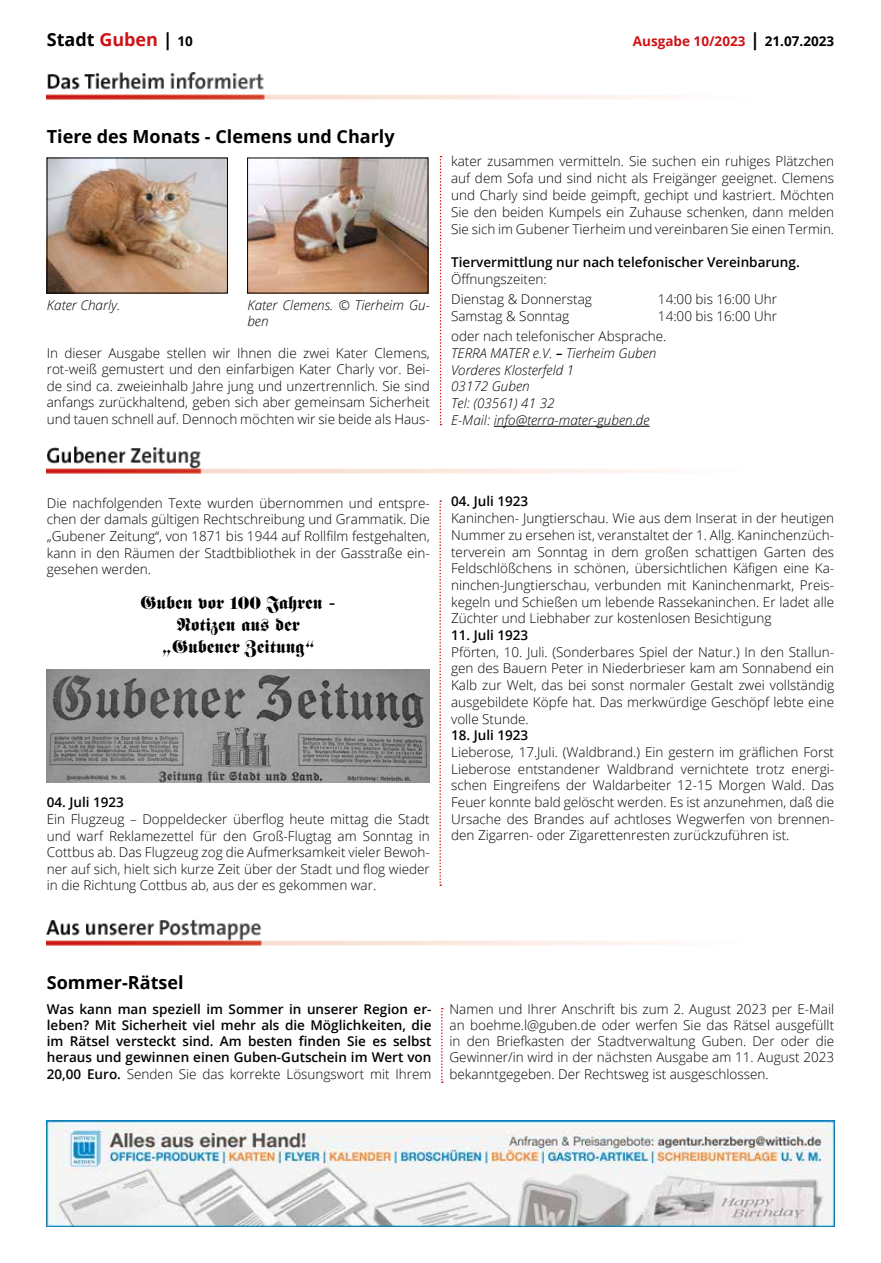
<style>
.page{position:relative;width:881px;height:1263px;background:#fff}
.page>*{position:absolute;margin:0;border:0;box-sizing:border-box;transform-origin:0 0}
.t1{font:700 18px "Open Sans";color:#000}
.t2{font:18px/21.9px "Fette Fraktur LT";color:#000;text-align:center}
.t3{font:300 13.5px/16.6px "Open Sans";color:#000;text-align:justify}
.t4{font:600 13.5px/16.2px "Open Sans";color:#000;text-align:justify}
.t5{font:italic 300 13.5px/16.8px "Open Sans";color:#000}
.t6{font:700 13.5px "Open Sans";color:#cd1316}
.s1{color:#cd1316}
.s2{font-size:13.5px}
.s3{font-size:18px;color:#000}
.s4{color:#000}
.s5{font-weight:600}
.s6{font-weight:300}
</style>
<div class="page">
<svg style="left:439px;top:156px;width:2px;height:269px"></svg>
<img style="left:47px;top:72px;width:625px;height:28px">
<img style="left:49px;top:160px;width:176px;height:131px">
<img style="left:249px;top:160px;width:177px;height:131px">
<hr style="left:493px;top:426px;width:156px;height:1px;background:#000">
<img style="left:47px;top:446px;width:625px;height:28px">
<img style="left:47px;top:670px;width:382px;height:112px">
<svg style="left:439px;top:500px;width:2px;height:386px"></svg>
<img style="left:47px;top:919px;width:625px;height:27px">
<svg style="left:441px;top:1008px;width:1px;height:75px"></svg>
<img style="left:47px;top:1120px;width:786px;height:107px">
<h1 class="t1" style="left:47px;top:27px;width:147px">Stadt <span class="s1">Guben</span> | <span class="s2">10</span></h1>
<p class="t6" style="left:632px;top:32px;width:203px">Ausgabe 10/2023 <span class="s3">|</span> <span class="s4">21.07.2023</span></p>
<h1 class="t1" style="left:47px;top:124px;width:349px">Tiere des Monats - Clemens und Charly</h1>
<p class="t5" style="left:47px;top:296px;width:75px">Kater Charly.</p>
<p class="t5" style="left:247px;top:296px;width:184px;line-height:16.2px">Kater Clemens. © Tierheim Gu&shy;ben</p>
<p class="t3" style="left:47px;top:344px;width:384px">In dieser Ausgabe stellen wir Ihnen die zwei Kater Clemens, rot-weiß gemustert und den einfarbigen Kater Charly vor. Bei&shy;de sind ca. zweieinhalb Jahre jung und unzertrennlich. Sie sind anfangs zurückhaltend, geben sich aber gemeinsam Sicherheit und tauen schnell auf. Dennoch möchten wir sie beide als Haus-</p>
<p class="t3" style="left:451px;top:153px;width:384px">kater zusammen vermitteln. Sie suchen ein ruhiges Plätzchen auf dem Sofa und sind nicht als Freigänger geeignet. Clemens und Charly sind beide geimpft, gechipt und kastriert. Möchten Sie den beiden Kumpels ein Zuhause schenken, dann melden Sie sich im Gubener Tierheim und vereinbaren Sie einen Termin.</p>
<p class="t4" style="left:451px;top:254px;width:350px">Tiervermittlung nur nach telefonischer Vereinbarung.</p>
<p class="t3" style="left:451px;top:269px;width:142px;line-height:20px">Öffnungszeiten:<br>Dienstag &amp; Donnerstag</p>
<p class="t3" style="left:657px;top:291px;width:120px">14:00 bis 16:00 Uhr</p>
<p class="t3" style="left:451px;top:305px;width:327px;line-height:20.2px;text-indent:207px">14:00 bis 16:00 Uhr oder nach telefonischer Absprache.</p>
<p class="t5" style="left:451px;top:344px;width:207px">TERRA MATER e.V. <span class="s5">–</span> Tierheim Guben<br>Vorderes Klosterfeld 1<br>03172 Guben<br>Tel: (03561) 41 32<br>E-Mail: info@terra-mater-guben.de</p>
<p class="t3" style="left:451px;top:307px;width:120px">Samstag &amp; Sonntag</p>
<p class="t3" style="left:47px;top:494px;width:384px">Die nachfolgenden Texte wurden übernommen und entspre&shy;chen der damals gültigen Rechtschreibung und Grammatik. Die „Gubener Zeitung“, von 1871 bis 1944 auf Rollfilm festgehalten, kann in den Räumen der Stadtbibliothek in der Gasstraße ein&shy;gesehen werden.</p>
<h1 class="t2" style="left:140px;top:592px;width:197px">Guben vor 100 Jahren -<br>Notizen aus der „Gubener Zeitung“</h1>
<p class="t4" style="left:47px;top:794px;width:79px">04. Juli 1923</p>
<p class="t3" style="left:47px;top:810px;width:384px">Ein Flugzeug – Doppeldecker überflog heute mittag die Stadt und warf Reklamezettel für den Groß-Flugtag am Sonntag in Cottbus ab. Das Flugzeug zog die Aufmerksamkeit vieler Bewoh&shy;ner auf sich, hielt sich kurze Zeit über der Stadt und flog wieder in die Richtung Cottbus ab, aus der es gekommen war.</p>
<p class="t4" style="left:451px;top:493px;width:79px">04. Juli 1923</p>
<p class="t3" style="left:451px;top:510px;width:384px">Kaninchen- Jungtierschau. Wie aus dem Inserat in der heutigen Nummer zu ersehen ist, veranstaltet der 1. Allg. Kaninchenzüch&shy;terverein am Sonntag in dem großen schattigen Garten des Feldschlößchens in schönen, übersichtlichen Käfigen eine Ka&shy;ninchen-Jungtierschau, verbunden mit Kaninchenmarkt, Preis&shy;kegeln und Schießen um lebende Rassekaninchen. Er ladet alle Züchter und Liebhaber zur kostenlosen Besichtigung</p>
<p class="t4" style="left:451px;top:627px;width:79px">11. Juli 1923</p>
<p class="t3" style="left:451px;top:643px;width:384px">Pförten, 10. Juli. (Sonderbares Spiel der Natur.) In den Stallun&shy;gen des Bauern Peter in Niederbrieser kam am Sonnabend ein Kalb zur Welt, das bei sonst normaler Gestalt zwei vollständig ausgebildete Köpfe hat. Das merkwürdige Geschöpf lebte eine volle Stunde.</p>
<p class="t4" style="left:451px;top:727px;width:79px">18. Juli 1923</p>
<p class="t3" style="left:451px;top:743px;width:384px">Lieberose, 17.Juli. (Waldbrand.) Ein gestern im gräflichen Forst Lieberose entstandener Waldbrand vernichtete trotz energi&shy;schen Eingreifens der Waldarbeiter 12-15 Morgen Wald. Das Feuer konnte bald gelöscht werden. Es ist anzunehmen, daß die Ursache des Brandes auf achtloses Wegwerfen von brennen&shy;den Zigarren- oder Zigarettenresten zurückzuführen ist.</p>
<h1 class="t1" style="left:47px;top:970px;width:138px">Sommer-Rätsel</h1>
<p class="t4" style="left:47px;top:1000px;width:386px">Was kann man speziell im Sommer in unserer Region er&shy;leben? Mit Sicherheit viel mehr als die Möglichkeiten, die im Rätsel versteckt sind. Am besten finden Sie es selbst heraus und gewinnen einen Guben-Gutschein im Wert von 20,00 Euro. <span class="s6">Senden Sie das korrekte Lösungswort mit Ihrem</span></p>
<p class="t3" style="left:449px;top:1000px;width:386px;line-height:16.2px">Namen und Ihrer Anschrift bis zum 2. August 2023 per E-Mail an boehme.l@guben.de oder werfen Sie das Rätsel ausgefüllt in den Briefkasten der Stadtverwaltung Guben. Der oder die Gewinner/in wird in der nächsten Ausgabe am 11. August 2023 bekanntgegeben. Der Rechtsweg ist ausgeschlossen.</p>
</div>
